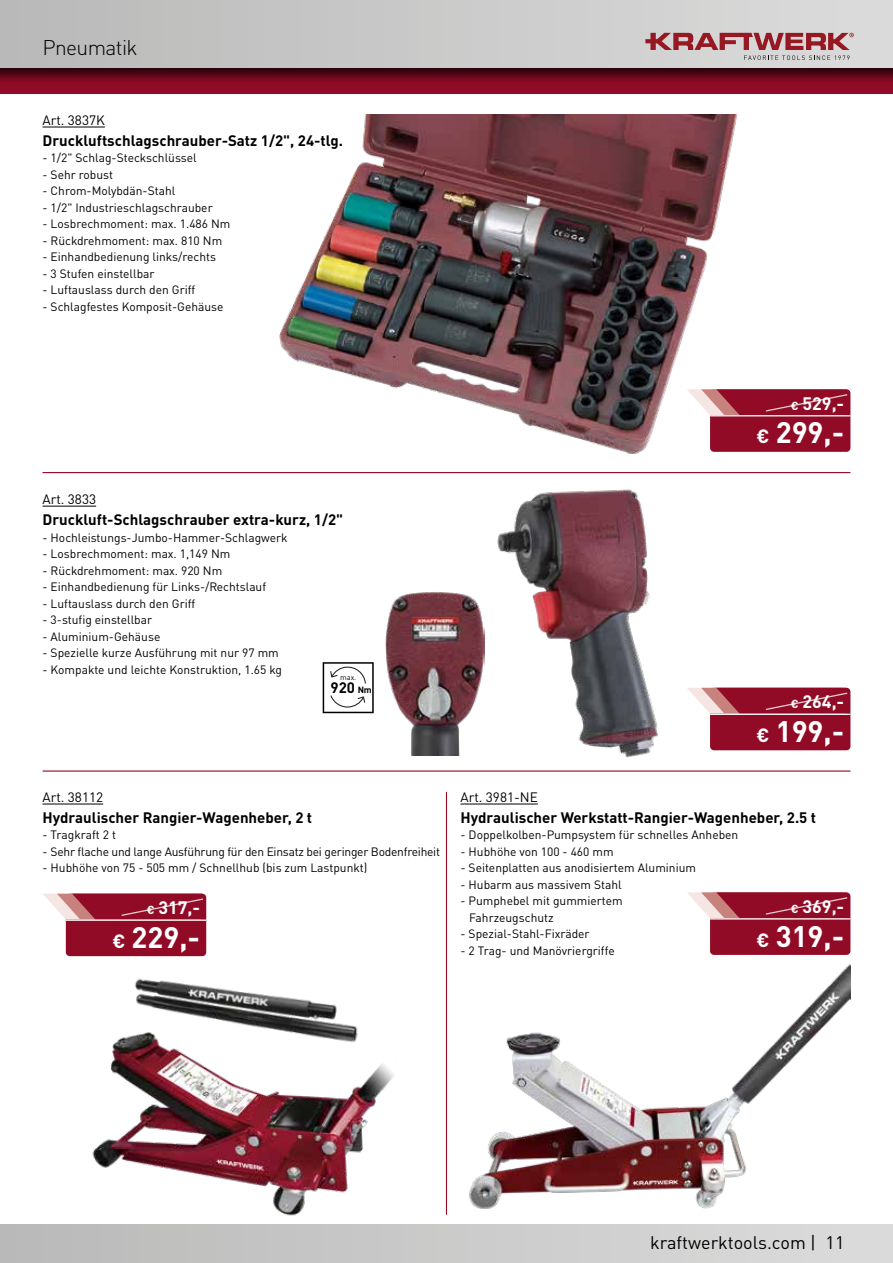
<style>
.page{position:relative;width:893px;height:1263px;background:#fff}
.page>*{position:absolute;margin:0;border:0;box-sizing:border-box;transform-origin:0 0}
.t1{font:700 29.25px "DIN Pro";color:#fff}
.t2{font:300 21px "DIN Pro";letter-spacing:-.03em;color:#000}
.t3{font:18px "DIN Pro";color:#000}
.t4{font:700 17.85px "DIN Pro";color:#fff}
.t5{font:700 15px "DIN Pro";color:#000}
.t6{font:13.5px "DIN Pro";color:#000}
.t7{font:12px/16.5px "DIN Pro";color:#000}
.t8{font:12px "DIN Pro";letter-spacing:-.02em;color:#000}
.t9{font:7.5px "DIN Pro";color:#000}
.s1{font-size:9px}
.s2{font-size:11.55px}
.s3{font-size:19.05px}
</style>
<div class="page">
<div style="left:0;top:0;width:893px;height:81px;background:linear-gradient(to right,#b9b9b9,#dbdbdb)"></div>
<div style="left:0;top:1225px;width:893px;height:38px;background:linear-gradient(to right,#b9b9b9,#dcdcdc)"></div>
<svg style="left:645px;top:33px;width:209px;height:27px;background:#bb8f93"></svg>
<div style="left:0;top:67px;width:893px;height:28px;background:#000;opacity:.75"></div>
<img style="left:279px;top:115px;width:458px;height:338px">
<img style="left:73px;top:1035px;width:330px;height:203px">
<img style="left:133px;top:978px;width:240px;height:73px">
<img style="left:469px;top:964px;width:381px;height:245px">
<hr style="left:446px;top:792px;width:1px;height:423px;background:#910b26">
<hr style="left:43px;top:472px;width:807px;height:1px;background:#910b26">
<hr style="left:43px;top:770px;width:807px;height:2px;background:#910b26">
<img style="left:497px;top:489px;width:161px;height:269px">
<img style="left:386px;top:592px;width:99px;height:163px">
<svg style="left:323px;top:662px;width:51px;height:51px"></svg>
<hr style="left:43px;top:804px;width:60px;height:1px;background:#000">
<hr style="left:460px;top:804px;width:78px;height:1px;background:#000">
<hr style="left:43px;top:127px;width:62px;height:1px;background:#000">
<hr style="left:43px;top:506px;width:53px;height:1px;background:#000">
<div style="left:710px;top:389px;width:140px;height:63px;background:#910b26;border-radius:4px"></div>
<hr style="left:710px;top:415px;width:140px;height:1px;background:#fff">
<svg style="left:686px;top:389px;width:163px;height:26px"></svg>
<div style="left:66px;top:894px;width:140px;height:62px;background:#910b26;border-radius:4px"></div>
<hr style="left:66px;top:919px;width:140px;height:2px;background:#fff">
<svg style="left:43px;top:894px;width:160px;height:25px"></svg>
<div style="left:710px;top:892px;width:140px;height:63px;background:#910b26;border-radius:4px"></div>
<hr style="left:710px;top:918px;width:140px;height:1px;background:#fff">
<svg style="left:687px;top:892px;width:162px;height:26px"></svg>
<div style="left:710px;top:688px;width:140px;height:62px;background:#910b26;border-radius:4px"></div>
<hr style="left:710px;top:714px;width:140px;height:1px;background:#fff">
<svg style="left:687px;top:688px;width:162px;height:26px"></svg>
<h2 class="t2" style="left:43px;top:31px;width:97px">Pneumatik</h2>
<p class="t6" style="left:43px;top:110px;width:64px">Art. 3837K</p>
<p class="t5" style="left:43px;top:129px;width:302px">Druckluftschlagschrauber-Satz 1/2", 24-tlg.</p>
<p class="t7" style="left:43px;top:149px;width:156px">- 1/2" Schlag-Steckschlüssel</p>
<p class="t7" style="left:43px;top:166px;width:72px">- Sehr robust</p>
<p class="t7" style="left:43px;top:182px;width:134px">- Chrom-Molybdän-Stahl</p>
<p class="t7" style="left:43px;top:199px;width:172px">- 1/2" Industrieschlagschrauber</p>
<p class="t7" style="left:43px;top:215px;width:189px">- Losbrechmoment: max. 1.486 Nm</p>
<p class="t7" style="left:43px;top:232px;width:181px">- Rückdrehmoment: max. 810 Nm</p>
<p class="t7" style="left:43px;top:248px;width:175px">- Einhandbedienung links/rechts</p>
<p class="t7" style="left:43px;top:265px;width:114px">- 3 Stufen einstellbar</p>
<p class="t7" style="left:43px;top:281px;width:154px">- Luftauslass durch den Griff</p>
<p class="t7" style="left:43px;top:298px;width:183px">- Schlagfestes Komposit-Gehäuse</p>
<p class="t6" style="left:43px;top:489px;width:55px">Art. 3833</p>
<p class="t5" style="left:43px;top:508px;width:302px">Druckluft-Schlagschrauber extra-kurz, 1/2"</p>
<p class="t7" style="left:43px;top:528px;width:247px">- Hochleistungs-Jumbo-Hammer-Schlagwerk</p>
<p class="t7" style="left:43px;top:545px;width:189px">- Losbrechmoment: max. 1,149 Nm</p>
<p class="t7" style="left:43px;top:561px;width:181px">- Rückdrehmoment: max. 920 Nm</p>
<p class="t7" style="left:43px;top:578px;width:225px">- Einhandbedienung für Links-/Rechtslauf</p>
<p class="t7" style="left:43px;top:594px;width:154px">- Luftauslass durch den Griff</p>
<p class="t7" style="left:43px;top:611px;width:111px">- 3-stufig einstellbar</p>
<p class="t7" style="left:43px;top:627px;width:119px">- Aluminium-Gehäuse</p>
<p class="t7" style="left:43px;top:644px;width:238px">- Spezielle kurze Ausführung mit nur 97 mm</p>
<p class="t7" style="left:43px;top:660px;width:241px">- Kompakte und leichte Konstruktion, 1.65 kg</p>
<p class="t9" style="left:340px;top:672px;width:18px">max.</p>
<p class="t5" style="left:331px;top:676px;width:43px">920 <span class="s1">Nm</span></p>
<p class="t6" style="left:43px;top:787px;width:62px">Art. 38112</p>
<p class="t5" style="left:43px;top:806px;width:271px">Hydraulischer Rangier-Wagenheber, 2 t</p>
<p class="t7" style="left:43px;top:826px;width:75px">- Tragkraft 2 t</p>
<p class="t8" style="left:43px;top:842px;width:399px">- Sehr flache und lange Ausführung für den Einsatz bei geringer Bodenfreiheit</p>
<p class="t7" style="left:43px;top:859px;width:326px">- Hubhöhe von 75 - 505 mm / Schnellhub (bis zum Lastpunkt)</p>
<h3 class="t4" style="left:147px;top:894px;width:55px"><span class="s2">€</span> 317,-</h3>
<h1 class="t1" style="left:112px;top:914px;width:89px"><span class="s3">€</span> 229,-</h1>
<h3 class="t4" style="left:791px;top:389px;width:55px"><span class="s2">€</span> 529,-</h3>
<h1 class="t1" style="left:757px;top:410px;width:89px"><span class="s3">€</span> 299,-</h1>
<h3 class="t4" style="left:791px;top:688px;width:55px"><span class="s2">€</span> 264,-</h3>
<h1 class="t1" style="left:757px;top:708px;width:89px"><span class="s3">€</span> 199,-</h1>
<p class="t6" style="left:460px;top:787px;width:79px">Art. 3981-NE</p>
<p class="t5" style="left:460px;top:806px;width:357px">Hydraulischer Werkstatt-Rangier-Wagenheber, 2.5 t</p>
<p class="t7" style="left:460px;top:826px;width:279px">- Doppelkolben-Pumpsystem für schnelles Anheben</p>
<p class="t7" style="left:460px;top:842px;width:155px">- Hubhöhe von 100 - 460 mm</p>
<p class="t7" style="left:460px;top:859px;width:237px">- Seitenplatten aus anodisiertem Aluminium</p>
<p class="t7" style="left:460px;top:875px;width:163px">- Hubarm aus massivem Stahl</p>
<p class="t7" style="left:469px;top:892px;width:155px;text-indent:-9px">- Pumphebel mit gummiertem<br>Fahrzeugschutz</p>
<p class="t7" style="left:460px;top:925px;width:131px">- Spezial-Stahl-Fixräder</p>
<p class="t7" style="left:460px;top:941px;width:156px">- 2 Trag- und Manövriergriffe</p>
<h3 class="t4" style="left:791px;top:893px;width:55px"><span class="s2">€</span> 369,-</h3>
<h1 class="t1" style="left:757px;top:913px;width:89px"><span class="s3">€</span> 319,-</h1>
<h3 class="t3" style="left:650px;top:1229px;width:196px">kraftwerktools.com | 11</h3>
</div>
